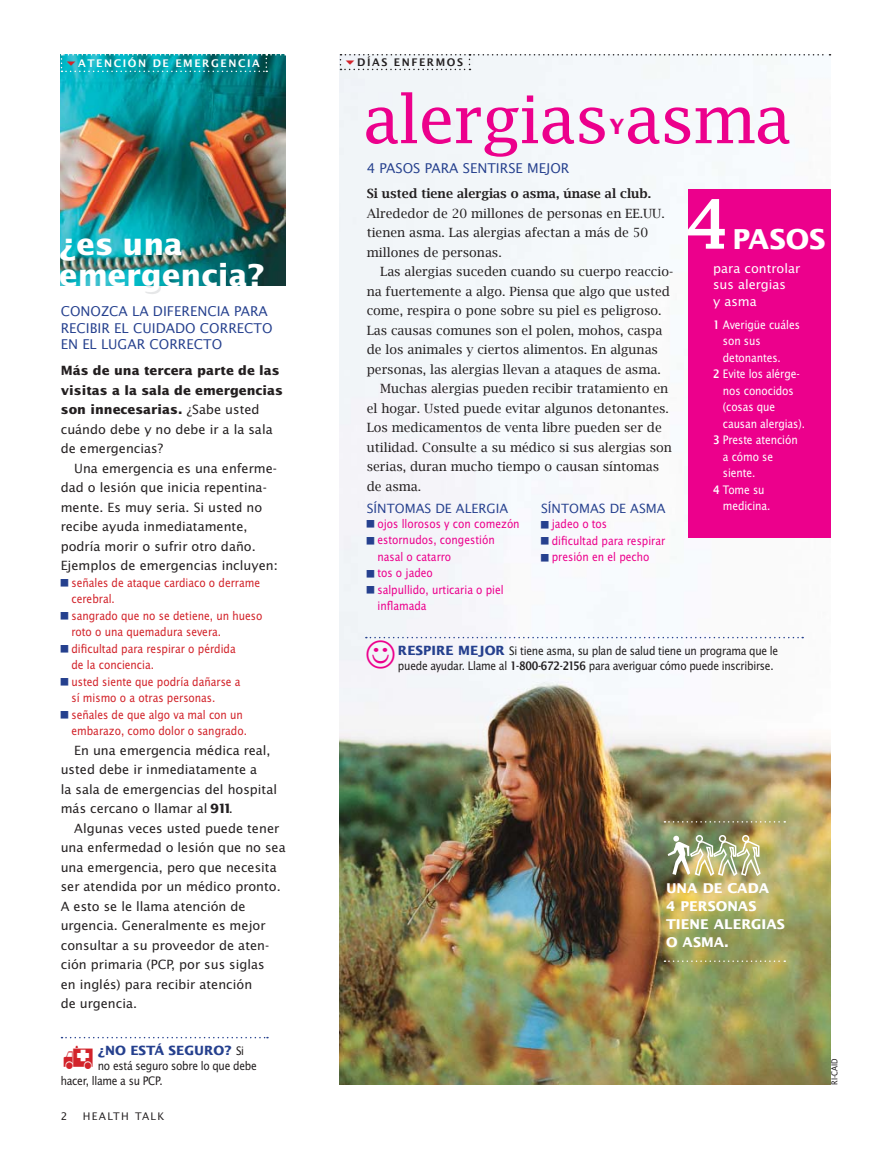
<style>
.page{position:relative;width:891px;height:1161px;background:#fff}
.page>*{position:absolute;margin:0;border:0;box-sizing:border-box;transform-origin:0 0}
.t1{font:600 67.65px "Lucida Fax";color:#fff}
.t2{font:66px "Lucida Fax";letter-spacing:-.03em;color:#ec008c}
.t3{font:56.7px "Carta";color:#fff}
.t4{font:700 30px/31.5px "Lucida Sans";color:#fff}
.t5{font:700 27.45px "Lucida Sans Std";color:#fff}
.t6{font:700 21px "Lucida Sans Std";color:#ec008c}
.t7{font:13.5px/16.5px "Lucida Sans Std";color:#25408e}
.t8{font:700 13.5px/18px "Lucida Sans Std";color:#fff}
.t9{font:12.75px/19.5px "Lucida Bright";color:#231f20}
.t10{font:12.75px/19.5px "Lucida Sans Std";color:#231f20}
.t11{font:12.75px/16.5px "Lucida Sans Nar EF";color:#d2232a}
.t12{font:12.75px/15px "Lucida Sans Nar EF";letter-spacing:-.02em;color:#231f20}
.t13{font:12.75px/16.5px "Lucida Sans Nar EF";color:#ec008c}
.t14{font:12.75px "Lucida Sans Nar EF";letter-spacing:-.005em;color:#fff}
.t15{font:700 12.75px/19.5px "Lucida Sans Std";color:#231f20}
.t16{font:600 12.75px "Lucida Bright";color:#231f20}
.t17{font:12.75px "Lucida Sans Std";color:#25408e}
.t18{font:12.75px/16.5px "Lucida Sans Std";color:#fff}
.t19{font:700 12.75px "Lucida Sans Std";color:#25408e}
.t20{font:600 10.5px "Lucida Sans";letter-spacing:.15em;color:#fff}
.t21{font:600 10.5px "Lucida Sans";letter-spacing:.15em;color:#231f20}
.t22{font:10.5px "Lucida Sans Std";letter-spacing:.13em;color:#231f20}
.t23{font:9px "Lucida Sans Nar EF";color:#231f20}
.s1{font-weight:400}
.s2{font-weight:700}
.s3{font-family:"Lucida Sans Nar EF";font-weight:400;color:#231f20}
.s4{font-family:"Lucida Sans Nar EF Dem Bol"}
.s5{font-family:"Lucida Sans Std";font-weight:700;color:#25408e}
</style>
<div class="page">
<img style="left:340px;top:70px;width:490px;height:1015px">
<img style="left:61px;top:72px;width:225px;height:214px">
<svg style="left:664px;top:960px;width:121px;height:2px"></svg>
<svg style="left:664px;top:821px;width:121px;height:2px"></svg>
<div style="left:688px;top:189px;width:142px;height:349px;background:#ec008c"></div>
<svg style="left:62px;top:1037px;width:206px;height:1px"></svg>
<svg style="left:367px;top:520px;width:7px;height:8px"></svg>
<svg style="left:367px;top:537px;width:7px;height:7px"></svg>
<svg style="left:367px;top:570px;width:7px;height:7px"></svg>
<svg style="left:367px;top:586px;width:7px;height:8px"></svg>
<svg style="left:541px;top:521px;width:8px;height:7px"></svg>
<svg style="left:541px;top:537px;width:8px;height:8px"></svg>
<svg style="left:541px;top:554px;width:8px;height:7px"></svg>
<svg style="left:61px;top:54px;width:225px;height:18px;background:#0f99a2"></svg>
<svg style="left:340px;top:54px;width:491px;height:16px"></svg>
<div style="left:366px;top:637px;width:437px;height:32px;background:#f5f9fb"></div>
<p class="t20" style="left:78px;top:59px;width:183px">ATENCIÓN DE EMERGENCIA</p>
<p class="t21" style="left:357px;top:58px;width:107px">DÍAS ENFERMOS</p>
<h2 class="t2" style="left:363px;top:79px;width:430px">alergias asma</h2>
<h3 class="t6" style="left:609px;top:118px;width:17px">Y</h3>
<h3 class="t4" style="left:59px;top:230px;width:207px">¿es una emergencia?</h3>
<p class="t7" style="left:61px;top:304px;width:213px">CONOZCA LA DIFERENCIA PARA<br>RECIBIR EL CUIDADO CORRECTO<br>EN EL LUGAR CORRECTO</p>
<p class="t15" style="left:61px;top:362px;width:224px">Más de una tercera parte de las visitas a la sala de emergencias son innecesarias. <span class="s1">¿Sabe usted cuándo debe y no debe ir a la sala de emergencias?</span></p>
<p class="t10" style="left:61px;top:459px;width:218px;text-indent:13px">Una emergencia es una enferme&shy;dad o lesión que inicia repentina&shy;mente. Es muy seria. Si usted no recibe ayuda inmediatamente, podría morir o sufrir otro daño.<br>Ejemplos de emergencias incluyen:</p>
<p class="t11" style="left:72px;top:575px;width:192px">señales de ataque cardiaco o derrame cerebral.<br>sangrado que no se detiene, un hueso roto o una quemadura severa. dificultad para respirar o pérdida<br>de la conciencia.<br>usted siente que podría dañarse a<br>sí mismo o a otras personas.<br>señales de que algo va mal con un embarazo, como dolor o sangrado.</p>
<p class="t10" style="left:61px;top:741px;width:218px;text-indent:13px">En una emergencia médica real, usted debe ir inmediatamente a<br>la sala de emergencias del hospital más cercano o llamar al <span class="s2">911</span>.</p>
<p class="t10" style="left:61px;top:819px;width:227px;text-indent:13px">Algunas veces usted puede tener una enfermedad o lesión que no sea una emergencia, pero que necesita ser atendida por un médico pronto.<br>A esto se le llama atención de urgencia. Generalmente es mejor consultar a su proveedor de aten&shy;ción primaria (PCP, por sus siglas<br>en inglés) para recibir atención<br>de urgencia.</p>
<p class="t19" style="left:98px;top:1045px;width:148px">¿NO ESTÁ SEGURO? <span class="s3">Si</span></p>
<p class="t12" style="left:61px;top:1059px;width:198px;text-indent:37px">no está seguro sobre lo que debe hacer, llame a su PCP.</p>
<p class="t22" style="left:61px;top:1112px;width:8px">2</p>
<p class="t22" style="left:83px;top:1112px;width:83px">HEALTH TALK</p>
<p class="t7" style="left:367px;top:161px;width:204px">4 PASOS PARA SENTIRSE MEJOR</p>
<p class="t16" style="left:367px;top:186px;width:286px">Si usted tiene alergias o asma, únase al club.</p>
<p class="t9" style="left:367px;top:203px;width:300px">Alrededor de 20 millones de personas en EE.UU. tienen asma. Las alergias afectan a más de 50 millones de personas.</p>
<p class="t9" style="left:380px;top:262px;width:294px">Las alergias suceden cuando su cuerpo reaccio-</p>
<p class="t9" style="left:367px;top:281px;width:305px">na fuertemente a algo. Piensa que algo que usted</p>
<p class="t9" style="left:367px;top:301px;width:296px">come, respira o pone sobre su piel es peligroso.</p>
<p class="t9" style="left:367px;top:320px;width:297px">Las causas comunes son el polen, mohos, caspa</p>
<p class="t9" style="left:367px;top:340px;width:293px">de los animales y ciertos alimentos. En algunas</p>
<p class="t9" style="left:367px;top:359px;width:295px">personas, las alergias llevan a ataques de asma.</p>
<p class="t9" style="left:380px;top:379px;width:289px">Muchas alergias pueden recibir tratamiento en</p>
<p class="t9" style="left:367px;top:398px;width:304px">el hogar. Usted puede evitar algunos detonantes.</p>
<p class="t9" style="left:367px;top:418px;width:297px">Los medicamentos de venta libre pueden ser de</p>
<p class="t9" style="left:367px;top:437px;width:307px">utilidad. Consulte a su médico si sus alergias son</p>
<p class="t9" style="left:367px;top:457px;width:294px">serias, duran mucho tiempo o causan síntomas</p>
<p class="t9" style="left:367px;top:476px;width:56px">de asma.</p>
<p class="t17" style="left:367px;top:503px;width:143px">SÍNTOMAS DE ALERGIA</p>
<p class="t13" style="left:378px;top:516px;width:144px">ojos llorosos y con comezón estornudos, congestión nasal o catarro<br>tos o jadeo<br>salpullido, urticaria o piel inflamada</p>
<p class="t17" style="left:541px;top:503px;width:126px">SÍNTOMAS DE ASMA</p>
<p class="t13" style="left:552px;top:516px;width:115px">jadeo o tos<br>dificultad para respirar presión en el pecho</p>
<h1 class="t1" style="left:684px;top:183px;width:46px">4</h1>
<h3 class="t5" style="left:733px;top:228px;width:94px">PASOS</h3>
<p class="t18" style="left:713px;top:261px;width:89px">para controlar sus alergias<br>y asma</p>
<p class="t14" style="left:713px;top:320px;width:88px"><span class="s4">1</span> Averigüe cuáles</p>
<p class="t14" style="left:723px;top:336px;width:39px">son sus</p>
<p class="t14" style="left:723px;top:353px;width:59px">detonantes.</p>
<p class="t14" style="left:713px;top:369px;width:88px"><span class="s4">2</span> Evite los alérge-</p>
<p class="t14" style="left:723px;top:386px;width:72px">nos conocidos</p>
<p class="t14" style="left:723px;top:402px;width:54px">(cosas que</p>
<p class="t14" style="left:723px;top:419px;width:84px">causan alergias).</p>
<p class="t14" style="left:713px;top:435px;width:86px"><span class="s4">3</span> Preste atención</p>
<p class="t14" style="left:723px;top:452px;width:52px">a cómo se</p>
<p class="t14" style="left:723px;top:468px;width:34px">siente.</p>
<p class="t14" style="left:713px;top:485px;width:53px"><span class="s4">4</span> Tome su</p>
<p class="t14" style="left:723px;top:501px;width:49px">medicina.</p>
<p class="t12" style="left:398px;top:644px;width:382px"><span class="s5">RESPIRE MEJOR</span> Si tiene asma, su plan de salud tiene un programa que le puede ayudar. Llame al <span class="s4">1-800-672-2156</span> para averiguar cómo puede inscribirse.</p>
<h3 class="t3" style="left:666px;top:822px;width:97px">----</h3>
<p class="t8" style="left:666px;top:880px;width:120px">UNA DE CADA<br>4 PERSONAS<br>TIENE ALERGIAS<br>O ASMA.</p>
<p class="t23" style="left:831px;top:1085px;width:28px;rotate:-90deg">RI-CAID</p>
</div>
